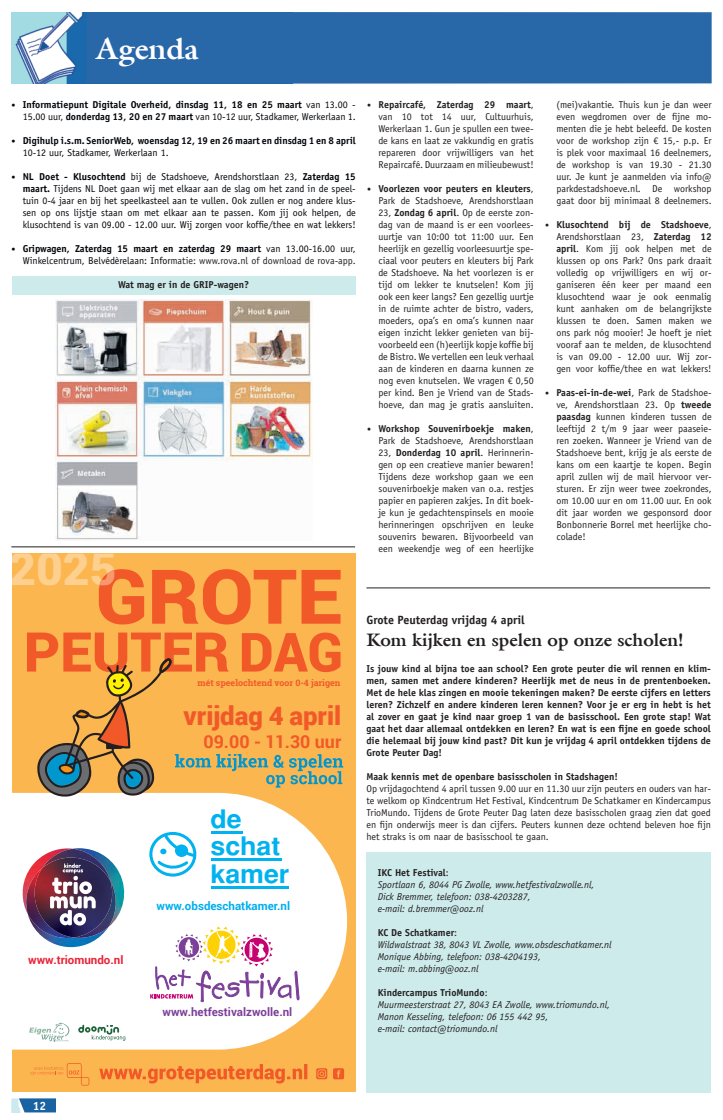
<style>
.page{position:relative;width:723px;height:1120px;background:#fff}
.page>*{position:absolute;margin:0;border:0;box-sizing:border-box;transform-origin:0 0}
.t1{font:900 46.3px "Roboto";color:#fdd090}
.t2{font:700 30px "Galliard LT";color:#fff}
.t3{font:900 25.8px "Roboto";color:#f15929}
.t4{font:700 25.5px/27.5px "Helvetica";color:#00b2ef;scale:1.05 1}
.t5{font:700 18px "Galliard LT";color:#231f20}
.t6{font:700 17.8px "Roboto";color:#f15929}
.t7{font:700 12px "Officina Sans Std";color:#231f20}
.t8{font:700 12px "Officina Sans Std";color:#fff}
.t9{font:700 11.6px "Roboto";color:#7c4099}
.t10{font:700 11.6px "Roboto";color:#00aeef}
.t11{font:700 11.6px "Roboto";color:#ea2339}
.t12{font:10px/12px "Officina Sans Std";color:#231f20;text-align:justify}
.t13{font:700 10px/12px "Officina Sans Std";color:#231f20;text-align:justify}
.t14{font:10px/12px "Officina Sans Std";color:#03060a;text-align:justify}
.t15{font:italic 10px/12px "Officina Sans Std";color:#231f20}
.t16{font:700 10px/12px "Officina Sans Std";color:#03060a;text-align:right}
.t17{font:700 8.9px "Roboto Slab";color:#f15929}
.s1{font-size:8px}
.s2{font-weight:400}
.s3{font-weight:700;font-size:8px}
.s4{font-weight:700}
.s5{color:#231f20}
.s6{font-weight:700;font-style:normal}
.s7{font-style:normal}
</style>
<div class="page">
<svg style="left:11px;top:1098px;width:45px;height:14px"></svg>
<div style="left:12px;top:553px;width:343px;height:539px;background:#fcb650"></div>
<svg style="left:12px;top:793px;width:335px;height:256px;background:#fcf5ea"></svg>
<svg style="left:150px;top:926px;width:149px;height:84px;background:#eedde1"></svg>
<img style="left:20px;top:861px;width:13px;height:49px">
<svg style="left:56px;top:944px;width:7px;height:2px"></svg>
<img style="left:26px;top:871px;width:7px;height:27px">
<img style="left:73px;top:848px;width:56px;height:79px">
<img style="left:43px;top:851px;width:21px;height:6px">
<img style="left:74px;top:881px;width:43px;height:57px">
<img style="left:33px;top:857px;width:82px;height:80px">
<svg style="left:50px;top:863px;width:46px;height:62px;background:#877388"></svg>
<svg style="left:149px;top:832px;width:47px;height:44px;background:#a7e4f9"></svg>
<hr style="left:211px;top:831px;width:32px;height:3px;background:#00b2ef">
<hr style="left:211px;top:858px;width:70px;height:3px;background:#00b2ef">
<hr style="left:211px;top:886px;width:77px;height:3px;background:#00b2ef">
<svg style="left:27px;top:632px;width:316px;height:166px"></svg>
<svg style="left:30px;top:1063px;width:59px;height:22px"></svg>
<svg style="left:99px;top:1064px;width:208px;height:19px"></svg>
<svg style="left:333px;top:1068px;width:11px;height:11px"></svg>
<svg style="left:316px;top:1068px;width:11px;height:11px"></svg>
<svg style="left:29px;top:1023px;width:40px;height:18px"></svg>
<svg style="left:78px;top:1025px;width:47px;height:16px"></svg>
<svg style="left:98px;top:569px;width:243px;height:55px"></svg>
<img style="left:55px;top:299px;width:257px;height:241px">
<div style="left:12px;top:276px;width:343px;height:19px;background:#ceebec"></div>
<img style="left:11px;top:12px;width:75px;height:71px">
<div style="left:86px;top:12px;width:625px;height:72px;background:#2867a8"></div>
<hr style="left:11px;top:546px;width:344px;height:1px;background:#231f20">
<hr style="left:366px;top:588px;width:344px;height:1px;background:#231f20">
<div style="left:366px;top:852px;width:345px;height:240px;background:#ceebec"></div>
<h2 class="t2" style="left:96px;top:30px;width:105px">Agenda</h2>
<p class="t16" style="left:11px;top:98px;width:346px"><span class="s1">•</span> Informatiepunt Digitale Overheid, dinsdag 11, 18 en 25 maart <span class="s2">van 13.00 -<br>15.00 uur,</span> donderdag 13, 20 en 27 maart <span class="s2">van 10-12 uur, Stadkamer, Werkerlaan 1.</span></p>
<p class="t16" style="left:23px;top:134px;width:335px;text-align:left;text-indent:-11px"><span class="s1">•</span> Digihulp i.s.m. SeniorWeb, woensdag 12, 19 en 26 maart en dinsdag 1 en 8 april<br><span class="s2">10-12 uur, Stadkamer, Werkerlaan 1.</span></p>
<p class="t14" style="left:23px;top:171px;width:335px;text-indent:-11px"><span class="s3">•</span> <span class="s4">NL Doet - Klusochtend</span> bij de Stadshoeve, Arendshorstlaan 23, <span class="s4">Zaterdag 15 maart.</span> Tijdens NL Doet gaan wij met elkaar aan de slag om het zand in de speel&shy;tuin 0-4 jaar en bij het speelkasteel aan te vullen. Ook zullen er nog andere klus&shy;sen op ons lijstje staan om met elkaar aan te passen. Kom jij ook helpen, de klusochtend is van 09.00 - 12.00 uur. Wij zorgen voor koffie/thee en wat lekkers!</p>
<p class="t14" style="left:11px;top:243px;width:346px;text-align:right"><span class="s3">•</span> <span class="s4">Gripwagen, Zaterdag 15 maart en zaterdag 29 maart</span> van 13.00-16.00 uur,<br>Winkelcentrum, Belvédèrelaan: Infor<span class="s5">matie: www.rova.nl of download de rova-app.</span></p>
<p class="t13" style="left:118px;top:278px;width:133px">Wat mag er in de GRIP-wagen?</p>
<h1 class="t1" style="left:9px;top:536px;width:109px">2025</h1>
<p class="t12" style="left:378px;top:99px;width:157px;text-indent:-11px"><span class="s3">•</span> <span class="s4">Repaircafé, Zaterdag 29 maart</span>, van 10 tot 14 uur, Cultuurhuis, Werkerlaan 1. Gun je spullen een twee&shy;de kans en laat ze vakkundig en gratis repareren door vrijwilligers van het Repaircafé. Duurzaam en milieubewust!</p>
<p class="t12" style="left:378px;top:183px;width:157px;text-indent:-11px"><span class="s3">•</span> <span class="s4">Voorlezen voor peuters en kleuters</span>, Park de Stadshoeve, Arendshorstlaan 23, <span class="s4">Zondag 6 april</span>. Op de eerste zon&shy;dag van de maand is er een voorlees&shy;uurtje van 10:00 tot 11:00 uur. Een heerlijk en gezellig voorleesuurtje spe&shy;ciaal voor peuters en kleuters bij Park de Stadshoeve. Na het voorlezen is er tijd om lekker te knutselen! Kom jij ook een keer langs? Een gezellig uurtje in de ruimte achter de bistro, vaders, moeders, opa’s en oma’s kunnen naar eigen inzicht lekker genieten van bij&shy;voorbeeld een (h)eerlijk kopje koffie bij de Bistro. We vertellen een leuk verhaal aan de kinderen en daarna kunnen ze nog even knutselen. We vragen € 0,50 per kind. Ben je Vriend van de Stads&shy;hoeve, dan mag je gratis aansluiten.</p>
<p class="t12" style="left:378px;top:423px;width:157px;text-indent:-11px"><span class="s3">•</span> <span class="s4">Workshop Souvenirboekje maken</span>, Park de Stadshoeve, Arendshorstlaan 23, <span class="s4">Donderdag 10 april</span>. Herinnerin&shy;gen op een creatieve manier bewaren!<br>Tijdens deze workshop gaan we een souvenirboekje maken van o.a. restjes papier en papieren zakjes. In dit boek&shy;je kun je gedachtenspinsels en mooie herinneringen opschrijven en leuke souvenirs bewaren. Bijvoorbeeld van een weekendje weg of een heerlijke</p>
<p class="t12" style="left:556px;top:99px;width:157px">(mei)vakantie. Thuis kun je dan weer even wegdromen over de fijne mo&shy;menten die je hebt beleefd. De kosten voor de workshop zijn € 15,- p.p. Er is plek voor maximaal 16 deelnemers, de workshop is van 19.30 - 21.30 uur. Je kunt je aanmelden via info@ parkdestadshoeve.nl. De workshop gaat door bij minimaal 8 deelnemers.</p>
<p class="t12" style="left:556px;top:219px;width:157px;text-indent:-11px"><span class="s3">•</span> <span class="s4">Klusochtend bij de Stadshoeve</span>, Arendshorstlaan 23, <span class="s4">Zaterdag 12 april</span>. Kom jij ook helpen met de klussen op ons Park? Ons park draait volledig op vrijwilligers en wij or&shy;ganiseren één keer per maand een klusochtend waar je ook eenmalig kunt aanhaken om de belangrijkste klussen te doen. Samen maken we ons park nóg mooier! Je hoeft je niet vooraf aan te melden, de klusochtend is van 09.00 - 12.00 uur. Wij zor&shy;gen voor koffie/thee en wat lekkers!</p>
<p class="t12" style="left:556px;top:387px;width:157px;text-indent:-11px"><span class="s3">•</span> <span class="s4">Paas-ei-in-de-wei</span>, Park de Stadshoe&shy;ve, Arendshorstlaan 23. Op <span class="s4">tweede paasdag</span> kunnen kinderen tussen de leeftijd 2 t/m 9 jaar weer paaseie&shy;ren zoeken. Wanneer je Vriend van de Stadshoeve bent, krijg je als eerste de kans om een kaartje te kopen. Begin april zullen wij de mail hiervoor ver&shy;sturen. Er zijn weer twee zoekrondes, om 10.00 uur en om 11.00 uur. En ook dit jaar worden we gesponsord door Bonbonnerie Borrel met heerlijke cho&shy;colade!</p>
<p class="t11" style="left:28px;top:951px;width:97px">www.triomundo.nl</p>
<p class="t17" style="left:197px;top:676px;width:145px">mét speelochtend voor 0-4 jarigen</p>
<h3 class="t3" style="left:183px;top:697px;width:159px">vrijdag 4 april</h3>
<h3 class="t6" style="left:203px;top:729px;width:139px">09.00 - 11.30 uur</h3>
<h3 class="t4" style="left:210px;top:805px;width:77px">de schat kamer</h3>
<p class="t10" style="left:156px;top:898px;width:135px">www.obsdeschatkamer.nl</p>
<p class="t9" style="left:163px;top:1003px;width:131px">www.hetfestivalzwolle.nl</p>
<p class="t7" style="left:366px;top:612px;width:160px">Grote Peuterdag vrijdag 4 april</p>
<h3 class="t5" style="left:366px;top:628px;width:319px">Kom kijken en spelen op onze scholen!</h3>
<p class="t13" style="left:366px;top:662px;width:346px">Is jouw kind al bijna toe aan school? Een grote peuter die wil rennen en klim&shy;men, samen met andere kinderen? Heerlijk met de neus in de prentenboeken.<br>Met de hele klas zingen en mooie tekeningen maken? De eerste cijfers en letters leren? Zichzelf en andere kinderen leren kennen? Voor je er erg in hebt is het al zover en gaat je kind naar groep 1 van de basisschool. Een grote stap! Wat gaat het daar allemaal ontdekken en leren? En wat is een fijne en goede school die helemaal bij jouw kind past? Dit kun je vrijdag 4 april ontdekken tijdens de Grote Peuter Dag!</p>
<p class="t13" style="left:366px;top:770px;width:253px">Maak kennis met de openbare basisscholen in Stadshagen!</p>
<p class="t12" style="left:366px;top:783px;width:346px">Op vrijdagochtend 4 april tussen 9.00 uur en 11.30 uur zijn peuters en ouders van har&shy;te welkom op Kindcentrum Het Festival, Kindcentrum De Schatkamer en Kindercampus TrioMundo. Tijdens de Grote Peuter Dag laten deze basisscholen graag zien dat goed en fijn onderwijs meer is dan cijfers. Peuters kunnen deze ochtend beleven hoe fijn het straks is om naar de basisschool te gaan.</p>
<p class="t15" style="left:378px;top:867px;width:218px"><span class="s6">IKC Het Festival</span><span class="s7">:<br></span>Sportlaan 6, 8044 PG Zwolle, www.hetfestivalzwolle.nl, Dick Bremmer, telefoon: 038-4203287,<br>e-mail: d.bremmer@ooz.nl</p>
<p class="t15" style="left:378px;top:927px;width:235px"><span class="s6">KC De Schatkamer</span><span class="s7">:<br></span>Wildwalstraat 38, 8043 VL Zwolle, www.obsdeschatkamer.nl Monique Abbing, telefoon: 038-4204193,<br>e-mail: m.abbing@ooz.nl</p>
<p class="t15" style="left:378px;top:987px;width:234px"><span class="s6">Kindercampus TrioMundo</span><span class="s7">:<br></span>Muurmeesterstraat 27, 8043 EA Zwolle, www.triomundo.nl, Manon Kesseling, telefoon: 06 155 442 95,<br>e-mail: contact@triomundo.nl</p>
<p class="t8" style="left:33px;top:1098px;width:15px">12</p>
</div>
